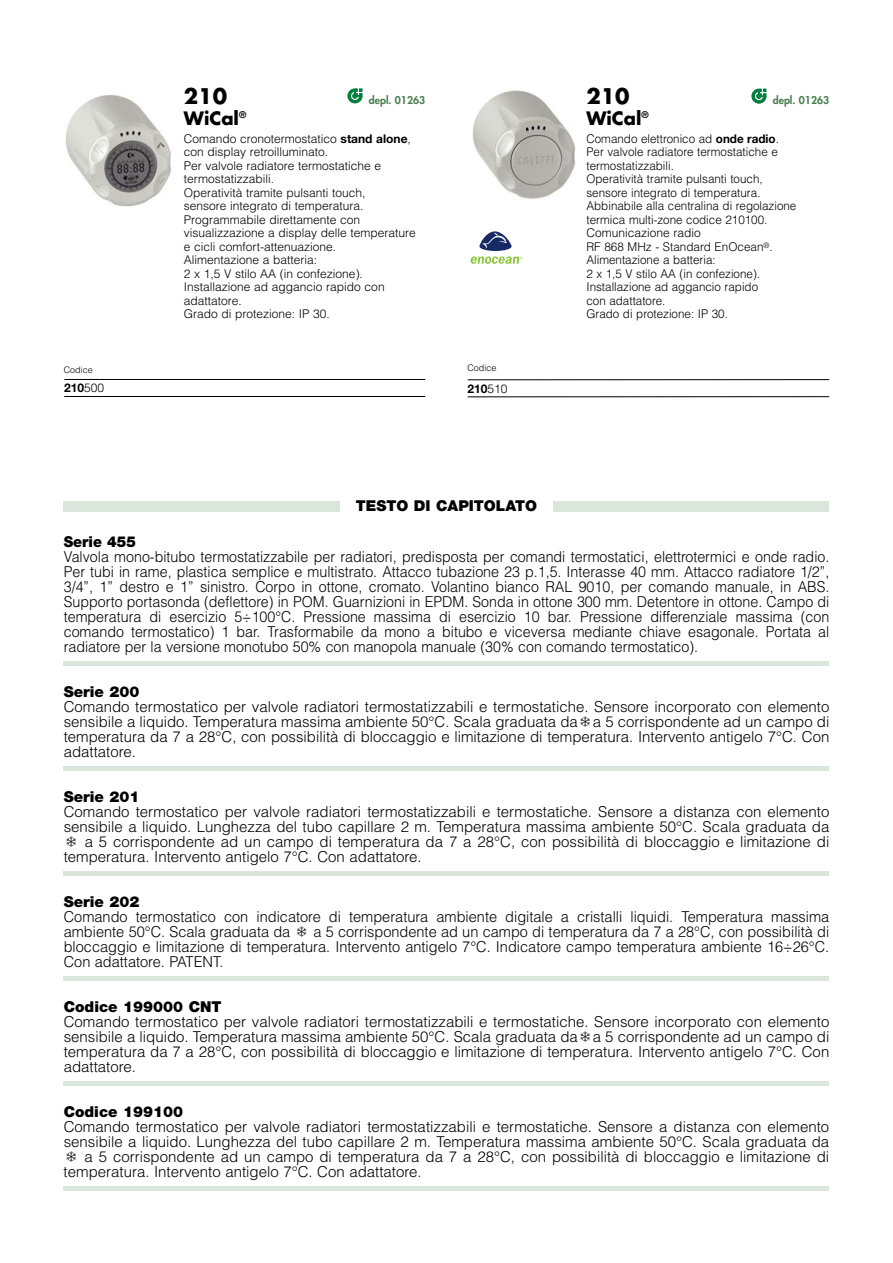
<style>
.page{position:relative;width:893px;height:1263px;background:#fff}
.page>*{position:absolute;margin:0;border:0;box-sizing:border-box;transform-origin:0 0}
.t1{font:700 21px "Futura";color:#000}
.t2{font:700 18px "Futura";color:#000}
.t3{font:300 15px/15px "Helvetica";color:#000;text-align:justify}
.t4{font:300 15px/15px "Helvetica";color:#000;text-align:justify;scale:.95 1}
.t5{font:900 15px "Helvetica Neue";color:#000}
.t6{font:900 15px "Helvetica Neue";color:#000;scale:.95 1}
.t7{font:300 12px/13.5px "Helvetica";color:#000}
.t8{font:700 12px "Helvetica Neue";color:#000}
.t9{font:800 10.5px "Futura";color:#477d4f}
.t10{font:300 9px "Helvetica";color:#000}
.s1{font-family:"Helvetica";font-weight:300}
.s2{font-family:"Helvetica Neue";font-weight:700}
.s3{font-family:"MS Gothic";font-weight:400}
</style>
<div class="page">
<div style="left:64px;top:501px;width:765px;height:10px;background:#dae5dc"></div>
<div style="left:340px;top:499px;width:213px;height:21px;background:#fff"></div>
<img style="left:472px;top:90px;width:104px;height:109px">
<hr style="left:468px;top:379px;width:361px;height:1px;background:#000">
<hr style="left:468px;top:396px;width:361px;height:1px;background:#000">
<svg style="left:471px;top:231px;width:52px;height:33px"></svg>
<svg style="left:752px;top:89px;width:14px;height:14px"></svg>
<hr style="left:64px;top:379px;width:361px;height:1px;background:#000">
<hr style="left:64px;top:396px;width:361px;height:1px;background:#000">
<img style="left:65px;top:95px;width:106px;height:112px">
<svg style="left:348px;top:89px;width:14px;height:14px"></svg>
<hr style="left:64px;top:871px;width:765px;height:4px;background:#dae5dc">
<hr style="left:64px;top:1187px;width:765px;height:4px;background:#dae5dc">
<hr style="left:64px;top:1081px;width:765px;height:4px;background:#dae5dc">
<hr style="left:64px;top:767px;width:765px;height:4px;background:#dae5dc">
<hr style="left:64px;top:976px;width:765px;height:4px;background:#dae5dc">
<hr style="left:64px;top:662px;width:765px;height:4px;background:#dae5dc">
<p class="t10" style="left:64px;top:365px;width:31px">Codice</p>
<p class="t8" style="left:64px;top:384px;width:42px">210<span class="s1">500</span></p>
<h1 class="t1" style="left:184px;top:86px;width:45px">210</h1>
<p class="t9" style="left:369px;top:95px;width:58px">depl. 01263</p>
<p class="t2" style="left:184px;top:110px;width:64px">WiCal<sup>®</sup></p>
<p class="t7" style="left:184px;top:132px;width:233px">Comando cronotermostatico <span class="s2">stand alone</span>, con display retroilluminato.<br>Per valvole radiatore termostatiche e termostatizzabili.<br>Operatività tramite pulsanti touch,<br>sensore integrato di temperatura.<br>Programmabile direttamente con visualizzazione a display delle temperature e cicli comfort-attenuazione.<br>Alimentazione a batteria:<br>2 x 1,5 V stilo AA (in confezione).<br>Installazione ad aggancio rapido con adattatore.<br>Grado di protezione: IP 30.</p>
<p class="t10" style="left:467px;top:362px;width:31px">Codice</p>
<p class="t8" style="left:467px;top:384px;width:42px">210<span class="s1">510</span></p>
<p class="t5" style="left:356px;top:501px;width:183px">TESTO DI CAPITOLATO</p>
<h1 class="t1" style="left:586px;top:86px;width:45px">210</h1>
<p class="t9" style="left:773px;top:95px;width:58px">depl. 01263</p>
<p class="t2" style="left:586px;top:110px;width:64px">WiCal<sup>®</sup></p>
<p class="t7" style="left:586px;top:132px;width:212px">Comando elettronico ad <span class="s2">onde radio</span>.<br>Per valvole radiatore termostatiche e termostatizzabili.<br>Operatività tramite pulsanti touch, sensore integrato di temperatura.<br>Abbinabile alla centralina di regolazione termica multi-zone codice 210100.<br>Comunicazione radio<br>RF 868 MHz - Standard EnOcean<sup>®</sup>.<br>Alimentazione a batteria:<br>2 x 1,5 V stilo AA (in confezione).<br>Installazione ad aggancio rapido<br>con adattatore.<br>Grado di protezione: IP 30.</p>
<p class="t6" style="left:64px;top:536px;width:77px">Serie 455</p>
<p class="t4" style="left:64px;top:549px;width:807px">Valvola mono-bitubo termostatizzabile per radiatori, predisposta per comandi termostatici, elettrotermici e onde radio.<br>Per tubi in rame, plastica semplice e multistrato. Attacco tubazione 23 p.1,5. Interasse 40 mm. Attacco radiatore 1/2”, 3/4”, 1” destro e 1” sinistro. Corpo in ottone, cromato. Volantino bianco RAL 9010, per comando manuale, in ABS.<br>Supporto portasonda (deflettore) in POM. Guarnizioni in EPDM. Sonda in ottone 300 mm. Detentore in ottone. Campo di temperatura di esercizio 5÷100°C. Pressione massima di esercizio 10 bar. Pressione differenziale massima (con comando termostatico) 1 bar. Trasformabile da mono a bitubo e viceversa mediante chiave esagonale. Portata al radiatore per la versione monotubo 50% con manopola manuale (30% con comando termostatico).</p>
<p class="t5" style="left:64px;top:686px;width:77px">Serie 200</p>
<p class="t3" style="left:64px;top:699px;width:767px">Comando termostatico per valvole radiatori termostatizzabili e termostatiche. Sensore incorporato con elemento sensibile a liquido. Temperatura massima ambiente 50°C. Scala graduata da<span class="s3">❄</span>a 5 corrispondente ad un campo di temperatura da 7 a 28°C, con possibilità di bloccaggio e limitazione di temperatura. Intervento antigelo 7°C. Con adattatore.</p>
<p class="t5" style="left:64px;top:791px;width:77px">Serie 201</p>
<p class="t3" style="left:64px;top:804px;width:767px">Comando termostatico per valvole radiatori termostatizzabili e termostatiche. Sensore a distanza con elemento sensibile a liquido. Lunghezza del tubo capillare 2 m. Temperatura massima ambiente 50°C. Scala graduata da <span class="s3">❄</span> a 5 corrispondente ad un campo di temperatura da 7 a 28°C, con possibilità di bloccaggio e limitazione di temperatura. Intervento antigelo 7°C. Con adattatore.</p>
<p class="t5" style="left:64px;top:896px;width:77px">Serie 202</p>
<p class="t3" style="left:64px;top:909px;width:767px">Comando termostatico con indicatore di temperatura ambiente digitale a cristalli liquidi. Temperatura massima ambiente 50°C. Scala graduata da <span class="s3">❄</span> a 5 corrispondente ad un campo di temperatura da 7 a 28°C, con possibilità di bloccaggio e limitazione di temperatura. Intervento antigelo 7°C. Indicatore campo temperatura ambiente 16÷26°C.<br>Con adattatore. PATENT.</p>
<p class="t5" style="left:64px;top:1001px;width:159px">Codice 199000 CNT</p>
<p class="t3" style="left:64px;top:1014px;width:767px">Comando termostatico per valvole radiatori termostatizzabili e termostatiche. Sensore incorporato con elemento sensibile a liquido. Temperatura massima ambiente 50°C. Scala graduata da<span class="s3">❄</span>a 5 corrispondente ad un campo di temperatura da 7 a 28°C, con possibilità di bloccaggio e limitazione di temperatura. Intervento antigelo 7°C. Con adattatore.</p>
<p class="t5" style="left:64px;top:1106px;width:121px">Codice 199100</p>
<p class="t3" style="left:64px;top:1119px;width:767px">Comando termostatico per valvole radiatori termostatizzabili e termostatiche. Sensore a distanza con elemento sensibile a liquido. Lunghezza del tubo capillare 2 m. Temperatura massima ambiente 50°C. Scala graduata da <span class="s3">❄</span> a 5 corrispondente ad un campo di temperatura da 7 a 28°C, con possibilità di bloccaggio e limitazione di temperatura. Intervento antigelo 7°C. Con adattatore.</p>
</div>
